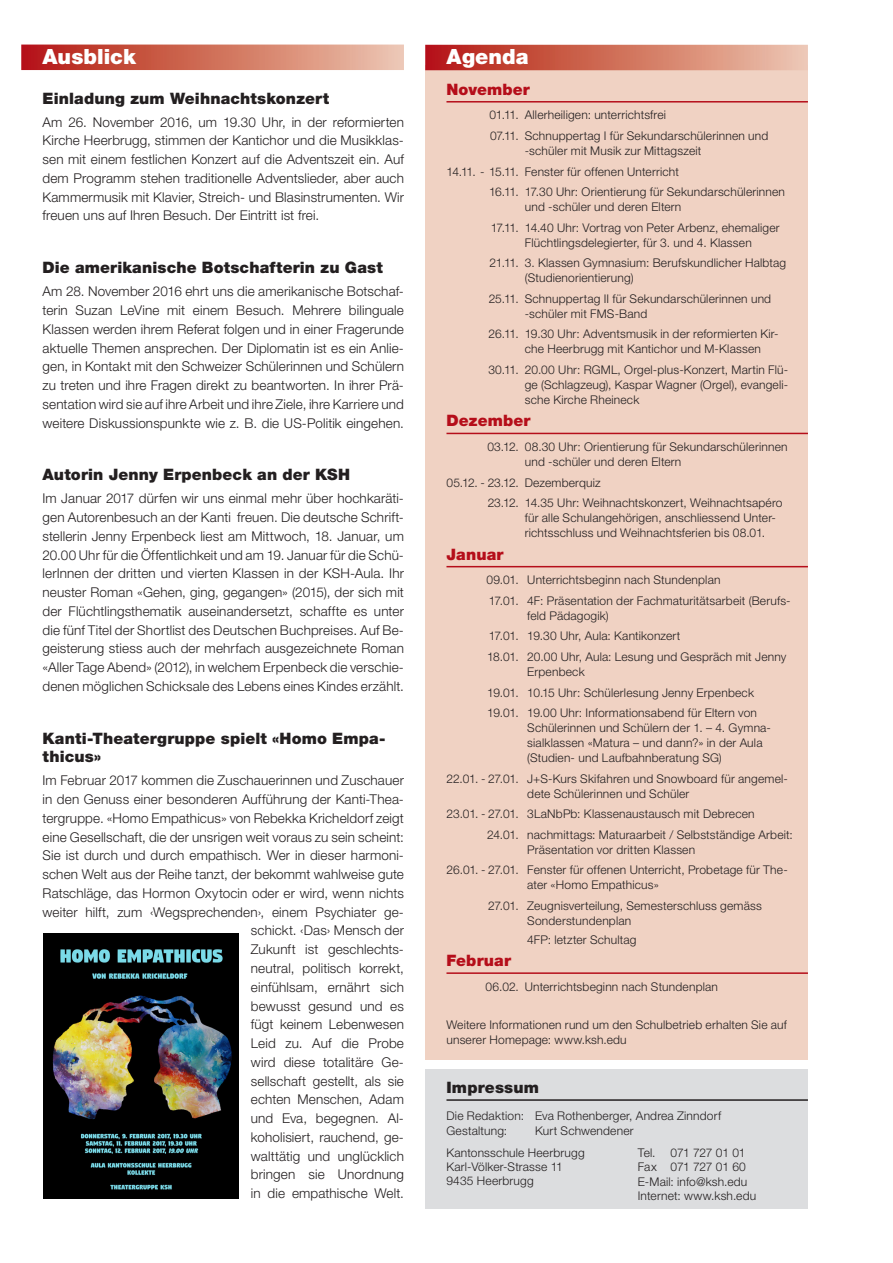
<style>
.page{position:relative;width:893px;height:1263px;background:#fff}
.page>*{position:absolute;margin:0;border:0;box-sizing:border-box;transform-origin:0 0}
.Haupttitel{font:900 21px "Helvetica Neue LT Std";letter-spacing:.005em;color:#fff}
.Titel{font:900 15.75px/18.8px "Helvetica Neue LT Std";letter-spacing:.01em;color:#231f20}
.Titel_rot_unterstric{font:900 15.75px "Helvetica Neue LT Std";letter-spacing:.01em;color:#b50e1a}
.Titel_schwarz_unters{font:900 15.75px "Helvetica Neue LT Std";letter-spacing:.01em;color:#231f20}
.Text{font:300 13.5px/18.8px "Helvetica Neue LT Std";letter-spacing:.01em;color:#231f20;text-align:justify}
.Tabelle{font:300 12px/15px "Helvetica Neue LT Std";letter-spacing:.015em;color:#231f20}
.Text-2{font:300 12px "Helvetica Neue LT Std";letter-spacing:.015em;color:#231f20}
.Text-3{font:300 12px "Helvetica Neue LT Std";letter-spacing:-.02em;color:#231f20}
</style>
<div class="page">
<div style="left:21px;top:45px;width:383px;height:25px;background:linear-gradient(to right,#b4170e,#edc7ad)"></div>
<div style="left:425px;top:66px;width:383px;height:994px;background:#f0d2c3"></div>
<div style="left:425px;top:1069px;width:383px;height:140px;background:#dcdddf"></div>
<hr style="left:446px;top:1099px;width:362px;height:2px;background:#231f20">
<div style="left:425px;top:45px;width:383px;height:25px;background:linear-gradient(to right,#b4170e,#edc7ad)"></div>
<hr style="left:446px;top:101px;width:362px;height:2px;background:#b50e1a">
<hr style="left:446px;top:433px;width:362px;height:1px;background:#b50e1a">
<hr style="left:446px;top:566px;width:362px;height:1px;background:#b50e1a">
<hr style="left:446px;top:972px;width:362px;height:2px;background:#b50e1a">
<img style="left:43px;top:934px;width:195px;height:264px">
<p class="Haupttitel" style="left:43px;top:44px;width:95px">Ausblick</p>
<p class="Titel" style="left:43px;top:89px;width:288px">Einladung zum Weihnachtskonzert</p>
<p class="Text" style="left:43px;top:112px;width:363px">Am 26. November 2016, um 19.30 Uhr, in der reformierten Kirche Heerbrugg, stimmen der Kantichor und die Musikklas&shy;sen mit einem festlichen Konzert auf die Adventszeit ein. Auf dem Programm stehen traditionelle Adventslieder, aber auch Kammermusik mit Klavier, Streich- und Blasinstrumenten. Wir freuen uns auf Ihren Besuch. Der Eintritt ist frei.</p>
<p class="Titel" style="left:43px;top:258px;width:342px">Die amerikanische Botschafterin zu Gast</p>
<p class="Text" style="left:43px;top:282px;width:363px">Am 28. November 2016 ehrt uns die amerikanische Botschaf&shy;terin Suzan LeVine mit einem Besuch. Mehrere bilinguale Klassen werden ihrem Referat folgen und in einer Fragerunde aktuelle Themen ansprechen. Der Diplomatin ist es ein Anlie&shy;gen, in Kontakt mit den Schweizer Schülerinnen und Schülern zu treten und ihre Fragen direkt zu beantworten. In ihrer Prä&shy;sentation wird sie auf ihre Arbeit und ihre Ziele, ihre Karriere und weitere Diskussionspunkte wie z. B. die US-Politik eingehen.</p>
<p class="Titel" style="left:43px;top:465px;width:309px">Autorin Jenny Erpenbeck an der KSH</p>
<p class="Text" style="left:43px;top:489px;width:363px">Im Januar 2017 dürfen wir uns einmal mehr über hochkaräti&shy;gen Autorenbesuch an der Kanti freuen. Die deutsche Schrift&shy;stellerin Jenny Erpenbeck liest am Mittwoch, 18. Januar, um 20.00 Uhr für die Öffentlichkeit und am 19. Januar für die Schü&shy;lerInnen der dritten und vierten Klassen in der KSH-Aula. Ihr neuster Roman «Gehen, ging, gegangen» (2015), der sich mit der Flüchtlingsthematik auseinandersetzt, schaffte es unter die fünf Titel der Shortlist des Deutschen Buchpreises. Auf Be&shy;geisterung stiess auch der mehrfach ausgezeichnete Roman «Aller Tage Abend» (2012), in welchem Erpenbeck die verschie&shy;denen möglichen Schicksale des Lebens eines Kindes erzählt.</p>
<p class="Titel" style="left:43px;top:729px;width:345px">Kanti-Theatergruppe spielt «Homo Empa&shy;thicus»</p>
<p class="Text" style="left:43px;top:771px;width:363px;text-align:right">Im Februar 2017 kommen die Zuschauerinnen und Zuschauer in den Genuss einer besonderen Aufführung der Kanti-Thea&shy;tergruppe. «Homo Empathicus» von Rebekka Kricheldorf zeigt eine Gesellschaft, die der unsrigen weit voraus zu sein scheint:<br>Sie ist durch und durch empathisch. Wer in dieser harmoni&shy;schen Welt aus der Reihe tanzt, der bekommt wahlweise gute Ratschläge, das Hormon Oxytocin oder er wird, wenn nichts weiter hilft, zum ‹Wegsprechenden›, einem Psychiater ge&shy;schickt. ‹Das› Mensch der<br>Zukunft ist geschlechts-<br>neutral, politisch korrekt,<br>einfühlsam, ernährt sich<br>bewusst gesund und es<br>fügt keinem Lebenwesen<br>Leid zu. Auf die Probe<br>wird diese totalitäre Ge-<br>sellschaft gestellt, als sie<br>echten Menschen, Adam<br>und Eva, begegnen. Al-<br>koholisiert, rauchend, ge-<br>walttätig und unglücklich<br>bringen sie Unordnung<br>in die empathische Welt.</p>
<p class="Haupttitel" style="left:446px;top:44px;width:84px">Agenda</p>
<p class="Titel_rot_unterstric" style="left:446px;top:80px;width:85px">November</p>
<p class="Tabelle" style="left:490px;top:107px;width:31px">01.11.</p>
<p class="Tabelle" style="left:525px;top:107px;width:143px">Allerheiligen: unterrichtsfrei</p>
<p class="Tabelle" style="left:490px;top:128px;width:30px">07.11.</p>
<p class="Tabelle" style="left:525px;top:128px;width:245px">Schnuppertag I für Sekundarschülerinnen und -schüler mit Musik zur Mittagszeit</p>
<p class="Tabelle" style="left:446px;top:164px;width:74px">14.11. - 15.11.</p>
<p class="Tabelle" style="left:525px;top:164px;width:156px">Fenster für offenen Unterricht</p>
<p class="Tabelle" style="left:489px;top:184px;width:31px">16.11.</p>
<p class="Tabelle" style="left:525px;top:184px;width:262px">17.30 Uhr: Orientierung für Sekundarschülerinnen und -schüler und deren Eltern</p>
<p class="Tabelle" style="left:491px;top:220px;width:29px">17.11.</p>
<p class="Tabelle" style="left:525px;top:220px;width:256px">14.40 Uhr: Vortrag von Peter Arbenz, ehemaliger<br>Flüchtlingsdelegierter, für 3. und 4. Klassen</p>
<p class="Tabelle" style="left:490px;top:255px;width:31px">21.11.</p>
<p class="Tabelle" style="left:525px;top:255px;width:263px">3. Klassen Gymnasium: Berufskundlicher Halbtag (Studienorientierung)</p>
<p class="Tabelle" style="left:489px;top:291px;width:31px">25.11.</p>
<p class="Tabelle" style="left:525px;top:291px;width:248px">Schnuppertag II für Sekundarschülerinnen und -schüler mit FMS-Band</p>
<p class="Tabelle" style="left:489px;top:326px;width:32px">26.11.</p>
<p class="Tabelle" style="left:525px;top:326px;width:255px">19.30 Uhr: Adventsmusik in der reformierten Kir&shy;che Heerbrugg mit Kantichor und M-Klassen</p>
<p class="Tabelle" style="left:488px;top:362px;width:32px">30.11.</p>
<p class="Tabelle" style="left:525px;top:362px;width:265px;text-align:justify">20.00 Uhr: RGML, Orgel-plus-Konzert, Martin Flü&shy;ge (Schlagzeug), Kaspar Wagner (Orgel), evangeli&shy;sche Kirche Rheineck</p>
<p class="Titel_rot_unterstric" style="left:446px;top:411px;width:85px">Dezember</p>
<p class="Tabelle" style="left:487px;top:439px;width:33px">03.12.</p>
<p class="Tabelle" style="left:525px;top:439px;width:264px">08.30 Uhr: Orientierung für Sekundarschülerinnen und -schüler und deren Eltern</p>
<p class="Tabelle" style="left:446px;top:475px;width:74px">05.12. - 23.12.</p>
<p class="Tabelle" style="left:525px;top:475px;width:77px">Dezemberquiz</p>
<p class="Tabelle" style="left:488px;top:495px;width:33px">23.12.</p>
<p class="Tabelle" style="left:525px;top:495px;width:259px">14.35 Uhr: Weihnachtskonzert, Weihnachtsapéro für alle Schulangehörigen, anschliessend Unter&shy;richtsschluss und Weihnachtsferien bis 08.01.</p>
<p class="Titel_rot_unterstric" style="left:446px;top:544px;width:59px">Januar</p>
<p class="Tabelle" style="left:486px;top:572px;width:34px">09.01.</p>
<p class="Tabelle" style="left:527px;top:572px;width:195px">Unterrichtsbeginn nach Stundenplan</p>
<p class="Tabelle" style="left:489px;top:593px;width:31px">17.01.</p>
<p class="Tabelle" style="left:527px;top:593px;width:265px">4F: Präsentation der Fachmaturitätsarbeit (Berufs&shy;feld Pädagogik)</p>
<p class="Tabelle" style="left:489px;top:628px;width:31px">17.01.</p>
<p class="Tabelle" style="left:527px;top:628px;width:155px">19.30 Uhr, Aula: Kantikonzert</p>
<p class="Tabelle" style="left:487px;top:649px;width:33px">18.01.</p>
<p class="Tabelle" style="left:527px;top:649px;width:261px">20.00 Uhr, Aula: Lesung und Gespräch mit Jenny<br>Erpenbeck</p>
<p class="Tabelle" style="left:487px;top:685px;width:33px">19.01.</p>
<p class="Tabelle" style="left:527px;top:685px;width:228px">10.15 Uhr: Schülerlesung Jenny Erpenbeck</p>
<p class="Tabelle" style="left:487px;top:705px;width:33px">19.01.</p>
<p class="Tabelle" style="left:527px;top:705px;width:245px">19.00 Uhr: Informationsabend für Eltern von Schülerinnen und Schülern der 1. – 4. Gymna&shy;sialklassen «Matura – und dann?» in der Aula (Studien- und Laufbahnberatung SG)</p>
<p class="Tabelle" style="left:446px;top:771px;width:74px">22.01. - 27.01.</p>
<p class="Tabelle" style="left:527px;top:771px;width:262px">J+S-Kurs Skifahren und Snowboard für angemel&shy;dete Schülerinnen und Schüler</p>
<p class="Tabelle" style="left:446px;top:806px;width:74px">23.01. - 27.01.</p>
<p class="Tabelle" style="left:527px;top:806px;width:229px">3LaNbPb: Klassenaustausch mit Debrecen</p>
<p class="Tabelle" style="left:487px;top:826px;width:33px">24.01.</p>
<p class="Tabelle" style="left:527px;top:826px;width:267px">nachmittags: Maturaarbeit / Selbstständige Arbeit:<br>Präsentation vor dritten Klassen</p>
<p class="Tabelle" style="left:446px;top:862px;width:74px">26.01. - 27.01.</p>
<p class="Tabelle" style="left:527px;top:862px;width:262px">Fenster für offenen Unterricht, Probetage für The&shy;ater «Homo Empathicus»</p>
<p class="Tabelle" style="left:488px;top:897px;width:32px">27.01.</p>
<p class="Tabelle" style="left:527px;top:897px;width:236px">Zeugnisverteilung, Semesterschluss gemäss<br>Sonderstundenplan</p>
<p class="Tabelle" style="left:527px;top:932px;width:111px">4FP: letzter Schultag</p>
<p class="Titel_rot_unterstric" style="left:446px;top:951px;width:66px">Februar</p>
<p class="Tabelle" style="left:485px;top:979px;width:35px">06.02.</p>
<p class="Tabelle" style="left:525px;top:979px;width:195px">Unterrichtsbeginn nach Stundenplan</p>
<p class="Tabelle" style="left:446px;top:1017px;width:342px">Weitere Informationen rund um den Schulbetrieb erhalten Sie auf unserer Homepage: www.ksh.edu</p>
<p class="Titel_schwarz_unters" style="left:446px;top:1078px;width:94px">Impressum</p>
<p class="Text-2" style="left:446px;top:1108px;width:276px">Die Redaktion: Eva Rothenberger, Andrea Zinndorf</p>
<p class="Text-2" style="left:446px;top:1123px;width:62px">Gestaltung:</p>
<p class="Text-2" style="left:535px;top:1123px;width:100px">Kurt Schwendener</p>
<p class="Text-2" style="left:446px;top:1145px;width:140px">Kantonsschule Heerbrugg</p>
<p class="Text-2" style="left:446px;top:1159px;width:118px">Karl-Völker-Strasse 11</p>
<p class="Text-2" style="left:446px;top:1174px;width:89px">9435 Heerbrugg</p>
<p class="Text-3" style="left:638px;top:1145px;width:109px">Tel. 071 727 01 01</p>
<p class="Text-3" style="left:638px;top:1159px;width:110px">Fax 071 727 01 60</p>
<p class="Text-2" style="left:638px;top:1174px;width:111px">E-Mail: info@ksh.edu</p>
<p class="Text-2" style="left:638px;top:1188px;width:120px">Internet: www.ksh.edu</p>
</div>
